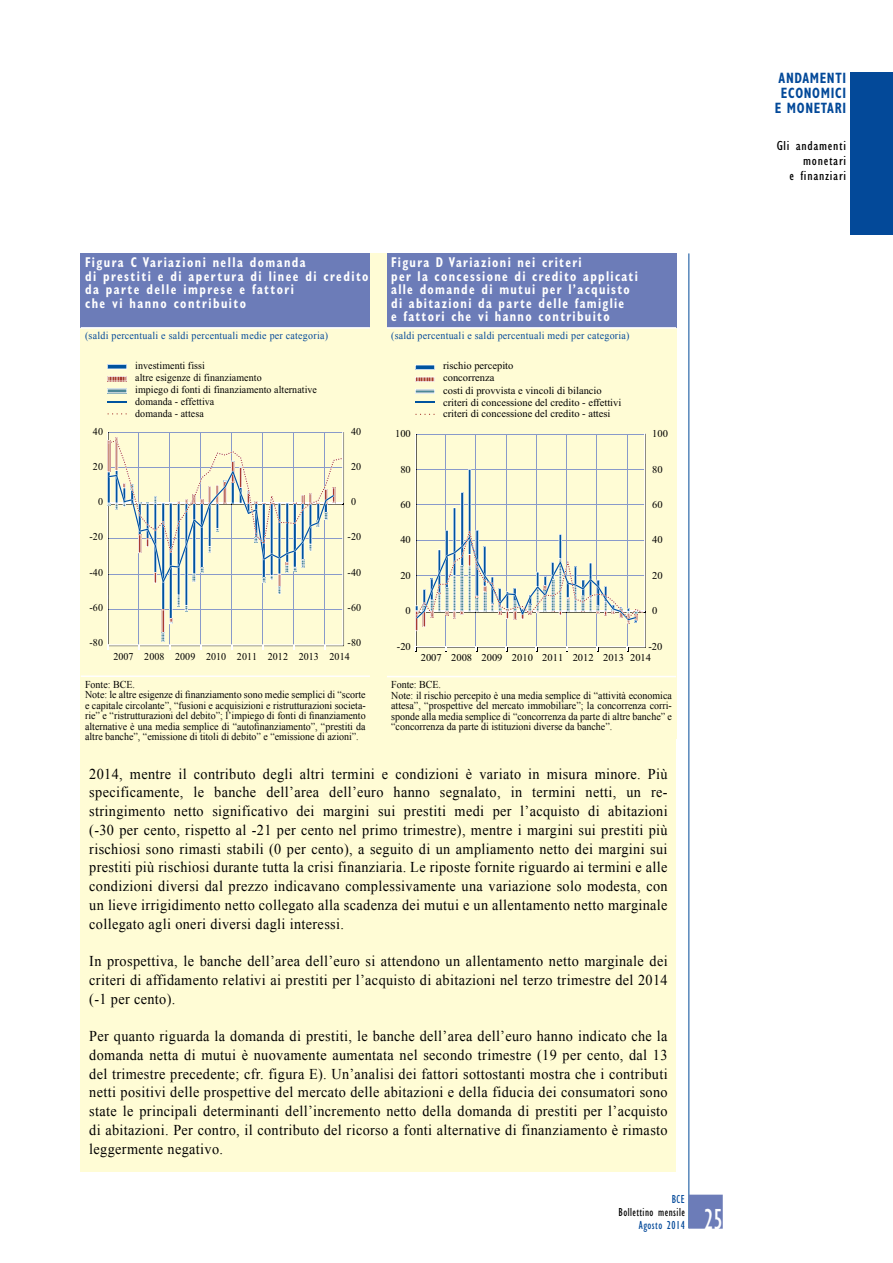
<style>
.page{position:relative;width:893px;height:1263px;background:#fff}
.page>*{position:absolute;margin:0;border:0;box-sizing:border-box;transform-origin:0 0}
.t1{font:condensed 30px "Gill Sans Std";color:#fff;scale:.85 1}
.t2{font:15px/18.8px "Times New Roman";letter-spacing:.025em;color:#000;text-align:justify;scale:.95 1}
.t3{font:700 condensed 15px/15px "Gill Sans Std";letter-spacing:.05em;color:#034999;text-align:center;scale:.85 1}
.t4{font:700 condensed 14.25px/13.5px "Gill Sans Std";letter-spacing:.11em;color:#fff;scale:.85 1}
.t5{font:condensed 13.5px/15px "Gill Sans Std";letter-spacing:.05em;color:#000;text-align:right;scale:1.1 1}
.t6{font:condensed 12px "Gill Sans Std";letter-spacing:.04em;color:#000;scale:.95 1}
.t7{font:condensed 12px "Gill Sans Std";letter-spacing:.04em;color:#034999;scale:.95 1}
.t8{font:10.5px/10.5px "Times New Roman";color:#000;scale:.95 1}
.t9{font:10.5px/12px "Times New Roman";color:#000}
.t10{font:10.5px "Times New Roman";letter-spacing:.025em;color:#034999;scale:.95 1}
</style>
<div class="page">
<hr style="left:689px;top:253px;width:1px;height:975px;background:#034999">
<div style="left:850px;top:72px;width:43px;height:163px;background:#034999"></div>
<div style="left:689px;top:1194px;width:34px;height:35px;background:#6c7cb8"></div>
<div style="left:81px;top:253px;width:595px;height:918px;background:#fffcd5"></div>
<div style="left:81px;top:253px;width:289px;height:75px;background:#6c7cb8"></div>
<hr style="left:81px;top:327px;width:289px;height:2px;background:#fff">
<hr style="left:81px;top:675px;width:289px;height:2px;background:#fff">
<svg style="left:107px;top:432px;width:237px;height:218px"></svg>
<svg style="left:107px;top:364px;width:20px;height:5px"></svg>
<svg style="left:107px;top:376px;width:20px;height:5px"></svg>
<svg style="left:107px;top:388px;width:20px;height:5px"></svg>
<svg style="left:108px;top:401px;width:19px;height:1px"></svg>
<div style="left:387px;top:253px;width:289px;height:75px;background:#6c7cb8"></div>
<hr style="left:387px;top:327px;width:289px;height:2px;background:#fff">
<hr style="left:387px;top:676px;width:289px;height:1px;background:#fff">
<svg style="left:415px;top:433px;width:230px;height:214px"></svg>
<svg style="left:415px;top:469px;width:231px;height:162px"></svg>
<svg style="left:415px;top:365px;width:20px;height:5px"></svg>
<svg style="left:415px;top:377px;width:20px;height:5px"></svg>
<svg style="left:415px;top:389px;width:20px;height:5px"></svg>
<svg style="left:415px;top:402px;width:20px;height:1px"></svg>
<p class="t4" style="left:85px;top:256px;width:335px">Figura C Variazioni nella domanda<br>di prestiti e di apertura di linee di credito da parte delle imprese e fattori<br>che vi hanno contribuito</p>
<p class="t10" style="left:85px;top:329px;width:257px">(saldi percentuali e saldi percentuali medie per categoria)</p>
<p class="t4" style="left:391px;top:256px;width:292px">Figura D Variazioni nei criteri<br>per la concessione di credito applicati alle domande di mutui per l’acquisto di abitazioni da parte delle famiglie<br>e fattori che vi hanno contribuito</p>
<p class="t10" style="left:391px;top:329px;width:252px">(saldi percentuali e saldi percentuali medi per categoria)</p>
<p class="t8" style="left:135px;top:360px;width:193px;line-height:12px">investimenti fissi<br>altre esigenze di finanziamento<br>impiego di fonti di finanziamento alternative domanda - effettiva<br>domanda - attesa</p>
<p class="t9" style="left:443px;top:360px;width:180px">rischio percepito<br>concorrenza<br>costi di provvista e vincoli di bilancio criteri di concessione del credito - effettivi criteri di concessione del credito - attesi</p>
<p class="t8" style="left:93px;top:426px;width:12px">40</p>
<p class="t8" style="left:351px;top:426px;width:12px">40</p>
<p class="t9" style="left:395px;top:428px;width:17px">100</p>
<p class="t9" style="left:652px;top:428px;width:17px">100</p>
<p class="t8" style="left:93px;top:461px;width:12px">20</p>
<p class="t8" style="left:351px;top:461px;width:12px">20</p>
<p class="t9" style="left:400px;top:463px;width:12px">80</p>
<p class="t9" style="left:652px;top:463px;width:12px">80</p>
<p class="t8" style="left:98px;top:496px;width:7px">0</p>
<p class="t8" style="left:351px;top:496px;width:7px">0</p>
<p class="t9" style="left:400px;top:498px;width:12px">60</p>
<p class="t9" style="left:652px;top:498px;width:12px">60</p>
<p class="t8" style="left:90px;top:531px;width:16px">-20</p>
<p class="t8" style="left:348px;top:531px;width:16px">-20</p>
<p class="t9" style="left:400px;top:534px;width:12px">40</p>
<p class="t9" style="left:652px;top:534px;width:12px">40</p>
<p class="t8" style="left:90px;top:567px;width:16px">-40</p>
<p class="t8" style="left:348px;top:567px;width:16px">-40</p>
<p class="t9" style="left:400px;top:569px;width:12px">20</p>
<p class="t9" style="left:652px;top:569px;width:12px">20</p>
<p class="t8" style="left:90px;top:602px;width:16px">-60</p>
<p class="t8" style="left:348px;top:602px;width:16px">-60</p>
<p class="t9" style="left:406px;top:604px;width:7px">0</p>
<p class="t9" style="left:652px;top:604px;width:7px">0</p>
<p class="t8" style="left:90px;top:637px;width:16px">-80</p>
<p class="t8" style="left:348px;top:637px;width:16px">-80</p>
<p class="t9" style="left:397px;top:640px;width:15px">-20</p>
<p class="t9" style="left:648px;top:640px;width:15px">-20</p>
<p class="t8" style="left:330px;top:651px;width:23px">2014</p>
<p class="t8" style="left:85px;top:679px;width:297px">Fonte: BCE.<br>Note: le altre esigenze di finanziamento sono medie semplici di “scorte e capitale circolante”, “fusioni e acquisizioni e ristrutturazioni societa&shy;rie” e “ristrutturazioni del debito”; l’impiego di fonti di finanziamento alternative è una media semplice di “autofinanziamento”, “prestiti da altre banche”, “emissione di titoli di debito” e “emissione di azioni”.</p>
<p class="t8" style="left:113px;top:651px;width:218px">2007 2008 2009 2010 2011 2012 2013</p>
<p class="t9" style="left:630px;top:651px;width:22px">2014</p>
<p class="t8" style="left:391px;top:679px;width:297px">Fonte: BCE.<br>Note: il rischio percepito è una media semplice di “attività economica attesa”, “prospettive del mercato immobiliare”; la concorrenza corri&shy;sponde alla media semplice di “concorrenza da parte di altre banche” e “concorrenza da parte di istituzioni diverse da banche”.</p>
<p class="t9" style="left:421px;top:651px;width:205px">2007 2008 2009 2010 2011 2012 2013</p>
<p class="t2" style="left:89px;top:764px;width:610px">2014, mentre il contributo degli altri termini e condizioni è variato in misura minore. Più specificamente, le banche dell’area dell’euro hanno segnalato, in termini netti, un re&shy;stringimento netto significativo dei margini sui prestiti medi per l’acquisto di abitazioni (-30 per cento, rispetto al -21 per cento nel primo trimestre), mentre i margini sui prestiti più rischiosi sono rimasti stabili (0 per cento), a seguito di un ampliamento netto dei margini sui prestiti più rischiosi durante tutta la crisi finanziaria. Le riposte fornite riguardo ai termini e alle condizioni diversi dal prezzo indicavano complessivamente una variazione solo modesta, con un lieve irrigidimento netto collegato alla scadenza dei mutui e un allentamento netto marginale collegato agli oneri diversi dagli interessi.</p>
<p class="t2" style="left:89px;top:951px;width:610px">In prospettiva, le banche dell’area dell’euro si attendono un allentamento netto marginale dei criteri di affidamento relativi ai prestiti per l’acquisto di abitazioni nel terzo trimestre del 2014 (-1 per cento).</p>
<p class="t2" style="left:89px;top:1026px;width:610px">Per quanto riguarda la domanda di prestiti, le banche dell’area dell’euro hanno indicato che la domanda netta di mutui è nuovamente aumentata nel secondo trimestre (19 per cento, dal 13 del trimestre precedente; cfr. figura E). Un’analisi dei fattori sottostanti mostra che i contributi netti positivi delle prospettive del mercato delle abitazioni e della fiducia dei consumatori sono state le principali determinanti dell’incremento netto della domanda di prestiti per l’acquisto di abitazioni. Per contro, il contributo del ricorso a fonti alternative di finanziamento è rimasto leggermente negativo.</p>
<p class="t7" style="left:672px;top:1192px;width:15px">BCE</p>
<p class="t6" style="left:619px;top:1205px;width:71px">Bollettino mensile</p>
<p class="t7" style="left:639px;top:1218px;width:50px">Agosto 2014</p>
<h1 class="t1" style="left:704px;top:1202px;width:23px">25</h1>
<p class="t3" style="left:775px;top:70px;width:85px">ANDAMENTI<br>ECONOMICI<br>E MONETARI</p>
<p class="t5" style="left:777px;top:138px;width:65px">Gli andamenti monetari<br>e finanziari</p>
</div>
